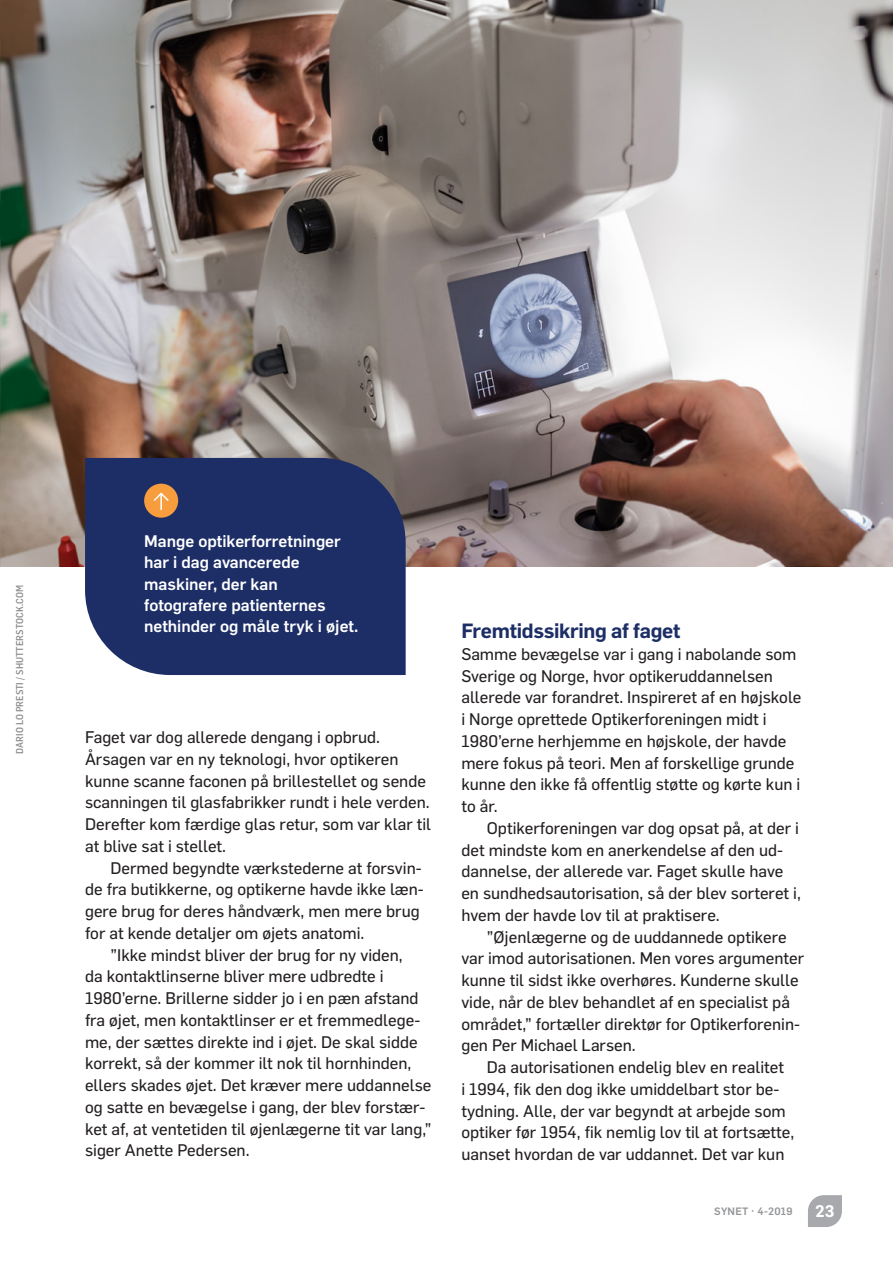
<style>
.page{position:relative;width:893px;height:1263px;background:#fff}
.page>*{position:absolute;margin:0;border:0;box-sizing:border-box;transform-origin:0 0}
.t1{font:600 20.25px "Flama";letter-spacing:-.015em;color:#1d2e66}
.t2{font:16.5px/21.8px "Flama Basic";color:#231f20}
.t3{font:500 16.5px/21.5px "Flama";color:#fff}
.t4{font:600 16.5px "Flama";color:#fff}
.t5{font:500 10.5px "Flama";letter-spacing:.025em;color:#939598}
.t6{font:500 9.75px "Flama Semicondensed";letter-spacing:.01em;color:#8a8c8f}
</style>
<div class="page">
<img style="left:0;top:0;width:893px;height:566px">
<div style="left:85px;top:458px;width:321px;height:217px;background:#1d2e66"></div>
<div style="left:144px;top:484px;width:34px;height:34px;background:#f89d3d;border-radius:50%"></div>
<svg style="left:153px;top:492px;width:16px;height:18px"></svg>
<svg style="left:808px;top:1195px;width:34px;height:32px"></svg>
<p class="t6" style="left:13px;top:754px;width:171px;rotate:-90deg">DARIO LO PRESTI / SHUTTERSTOCK.COM</p>
<p class="t3" style="left:144px;top:529px;width:216px">Mange optikerforretninger har i dag avancerede maskiner, der kan fotografere patienternes nethinder og måle tryk i øjet.</p>
<p class="t2" style="left:85px;top:725px;width:348px">Faget var dog allerede dengang i opbrud.<br>Årsagen var en ny teknologi, hvor optikeren kunne scanne faconen på brillestellet og sende scanningen til glasfabrikker rundt i hele verden.<br>Derefter kom færdige glas retur, som var klar til at blive sat i stellet.</p>
<p class="t2" style="left:85px;top:856px;width:340px;text-indent:26px">Dermed begyndte værkstederne at forsvin&shy;de fra butikkerne, og optikerne havde ikke læn&shy;gere brug for deres håndværk, men mere brug for at kende detaljer om øjets anatomi.</p>
<p class="t2" style="left:85px;top:943px;width:348px;text-indent:26px">”Ikke mindst bliver der brug for ny viden,<br>da kontaktlinserne bliver mere udbredte i 1980’erne. Brillerne sidder jo i en pæn afstand fra øjet, men kontaktlinser er et fremmedlege&shy;me, der sættes direkte ind i øjet. De skal sidde korrekt, så der kommer ilt nok til hornhinden, ellers skades øjet. Det kræver mere uddannelse og satte en bevægelse i gang, der blev forstær&shy;ket af, at ventetiden til øjenlægerne tit var lang,” siger Anette Pedersen.</p>
<p class="t1" style="left:461px;top:616px;width:220px">Fremtidssikring af faget</p>
<p class="t2" style="left:461px;top:642px;width:342px">Samme bevægelse var i gang i nabolande som Sverige og Norge, hvor optikeruddannelsen allerede var forandret. Inspireret af en højskole i Norge oprettede Optikerforeningen midt i 1980’erne herhjemme en højskole, der havde mere fokus på teori. Men af forskellige grunde kunne den ikke få offentlig støtte og kørte kun i to år.</p>
<p class="t2" style="left:461px;top:816px;width:341px;text-indent:26px">Optikerforeningen var dog opsat på, at der i det mindste kom en anerkendelse af den ud&shy;dannelse, der allerede var. Faget skulle have en sundhedsautorisation, så der blev sorteret i, hvem der havde lov til at praktisere.</p>
<p class="t2" style="left:461px;top:925px;width:344px;text-indent:26px">”Øjenlægerne og de uuddannede optikere var imod autorisationen. Men vores argumenter kunne til sidst ikke overhøres. Kunderne skulle vide, når de blev behandlet af en specialist på området,” fortæller direktør for Optikerforenin&shy;gen Per Michael Larsen.</p>
<p class="t2" style="left:461px;top:1055px;width:334px;text-indent:26px">Da autorisationen endelig blev en realitet<br>i 1994, fik den dog ikke umiddelbart stor be&shy;tydning. Alle, der var begyndt at arbejde som optiker før 1954, fik nemlig lov til at fortsætte, uanset hvordan de var uddannet. Det var kun</p>
<p class="t5" style="left:714px;top:1204px;width:80px">SYNET · 4-2019</p>
<p class="t4" style="left:815px;top:1199px;width:21px">23</p>
</div>
